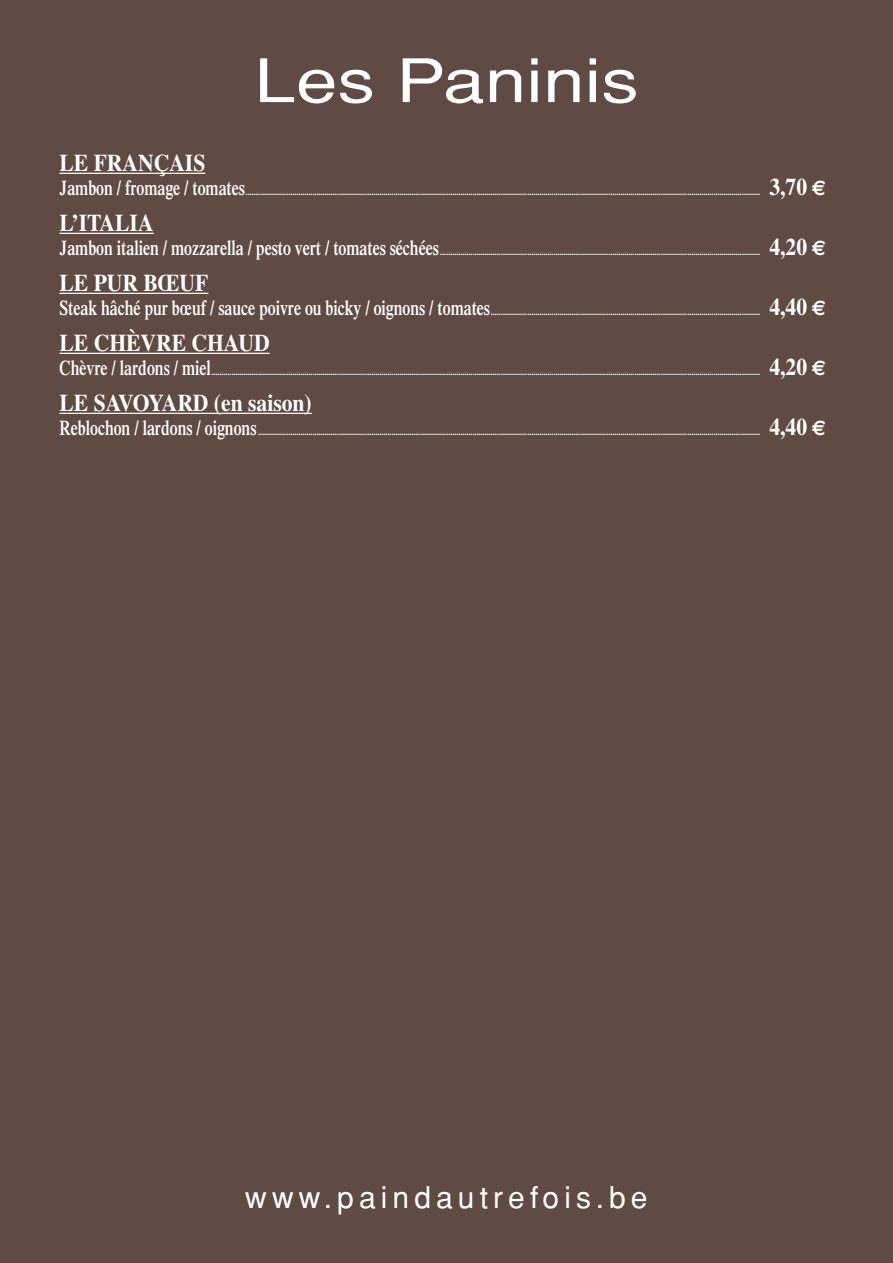
<style>
.page{position:relative;width:893px;height:1263px;background:#604a44}
.page>*{position:absolute;margin:0;border:0;box-sizing:border-box;transform-origin:0 0}
.t1{font:60px "Helvetica";color:#fff;scale:1.25 1}
.t2{font:30px "Helvetica";letter-spacing:.17em;color:#fff}
.t3{font:700 24px "Times LT Std";color:#fff;scale:.9 1}
.t4{font:600 21px "Times LT Std";color:#fff;scale:.75 1}
.t5{font:700 9px "Times LT Std";color:#fff;scale:.9 1}
.s1{font-family:"Euro Sans";font-size:21px}
</style>
<div class="page">
<hr style="left:60px;top:173px;width:145px;height:1px;background:#fff">
<hr style="left:60px;top:233px;width:94px;height:1px;background:#fff">
<hr style="left:60px;top:293px;width:148px;height:1px;background:#fff">
<hr style="left:60px;top:353px;width:210px;height:1px;background:#fff">
<hr style="left:60px;top:413px;width:252px;height:1px;background:#fff">
<h1 class="t1" style="left:254px;top:45px;width:309px">Les Paninis</h1>
<h3 class="t3" style="left:60px;top:148px;width:164px">LE FRANÇAIS</h3>
<h3 class="t4" style="left:60px;top:175px;width:249px">Jambon / fromage / tomates</h3>
<p class="t5" style="left:246px;top:186px;width:573px">..............................................................................................................................................................................................................................................................</p>
<h3 class="t3" style="left:60px;top:208px;width:106px">L’ITALIA</h3>
<h3 class="t4" style="left:60px;top:235px;width:507px">Jambon italien / mozzarella / pesto vert / tomates séchées</h3>
<p class="t5" style="left:440px;top:246px;width:357px">..............................................................................................................................................................</p>
<h3 class="t3" style="left:60px;top:268px;width:167px">LE PUR BŒUF</h3>
<h3 class="t4" style="left:60px;top:295px;width:576px">Steak hâché pur bœuf / sauce poivre ou bicky / oignons / tomates</h3>
<p class="t5" style="left:491px;top:306px;width:301px">.....................................................................................................................................</p>
<h3 class="t3" style="left:60px;top:328px;width:235px">LE CHÈVRE CHAUD</h3>
<h3 class="t4" style="left:60px;top:355px;width:203px">Chèvre / lardons / miel</h3>
<p class="t5" style="left:211px;top:366px;width:611px">...............................................................................................................................................................................................................................................................................</p>
<h3 class="t3" style="left:60px;top:388px;width:282px">LE SAVOYARD (en saison)</h3>
<h3 class="t4" style="left:60px;top:415px;width:264px">Reblochon / lardons / oignons</h3>
<p class="t5" style="left:258px;top:426px;width:559px">........................................................................................................................................................................................................................................................</p>
<h3 class="t3" style="left:769px;top:172px;width:65px">3,70 <span class="s1">E</span></h3>
<h3 class="t3" style="left:769px;top:232px;width:64px">4,20 <span class="s1">E</span></h3>
<h3 class="t3" style="left:769px;top:292px;width:65px">4,40 <span class="s1">E</span></h3>
<h3 class="t3" style="left:769px;top:352px;width:65px">4,20 <span class="s1">E</span></h3>
<h3 class="t3" style="left:769px;top:412px;width:65px">4,40 <span class="s1">E</span></h3>
<h2 class="t2" style="left:245px;top:1179px;width:404px">www.paindautrefois.be</h2>
</div>
